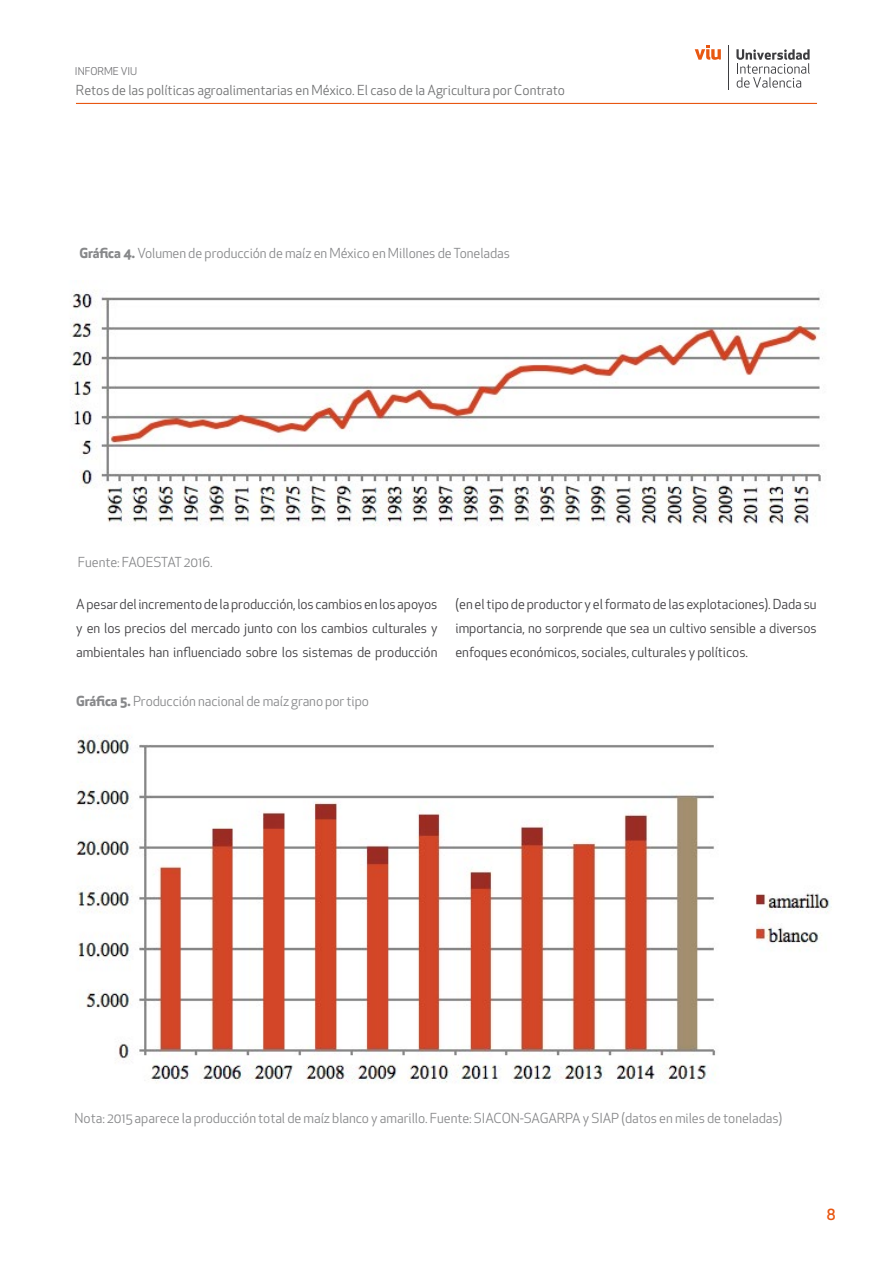
<style>
.page{position:relative;width:893px;height:1263px;background:#fff}
.page>*{position:absolute;margin:0;border:0;box-sizing:border-box;transform-origin:0 0}
.t1{font:500 15px "Apex New";color:#e85611}
.t2{font:13.5px/24px "Apex New";letter-spacing:-.005em;color:#3e3d40;text-align:justify}
.t3{font:13.5px "Apex New";letter-spacing:-.005em;color:#87888a}
.t4{font:13.5px "Apex New";color:#707172}
.t5{font:10.5px "Apex New";color:#707073}
.s1{font-weight:700}
</style>
<div class="page">
<hr style="left:76px;top:103px;width:741px;height:1px;background:#e85712">
<svg style="left:736px;top:49px;width:74px;height:39px"></svg>
<hr style="left:728px;top:45px;width:1px;height:45px;background:#3d3d40">
<svg style="left:695px;top:45px;width:26px;height:15px"></svg>
<img style="left:70px;top:291px;width:753px;height:235px">
<img style="left:76px;top:736px;width:755px;height:348px">
<p class="t5" style="left:75px;top:64px;width:64px">INFORME VIU</p>
<p class="t4" style="left:76px;top:82px;width:491px">Retos de las políticas agroalimentarias en México. El caso de la Agricultura por Contrato</p>
<p class="t3" style="left:79px;top:244px;width:432px"><span class="s1">Gráfica 4.</span> Volumen de producción de maíz en México en Millones de Toneladas</p>
<p class="t3" style="left:78px;top:554px;width:136px">Fuente: FAOESTAT 2016.</p>
<p class="t2" style="left:76px;top:592px;width:363px">A pesar del incremento de la producción, los cambios en los apoyos y en los precios del mercado junto con los cambios culturales y ambientales han influenciado sobre los sistemas de producción</p>
<p class="t2" style="left:455px;top:592px;width:363px">(en el tipo de productor y el formato de las explotaciones). Dada su importancia, no sorprende que sea un cultivo sensible a diversos enfoques económicos, sociales, culturales y políticos.</p>
<p class="t3" style="left:76px;top:693px;width:294px"><span class="s1">Gráfica 5.</span> Producción nacional de maíz grano por tipo</p>
<p class="t3" style="left:75px;top:1110px;width:709px">Nota: 2015 aparece la producción total de maíz blanco y amarillo. Fuente: SIACON-SAGARPA y SIAP (datos en miles de toneladas)</p>
<p class="t1" style="left:827px;top:1204px;width:10px">8</p>
</div>
